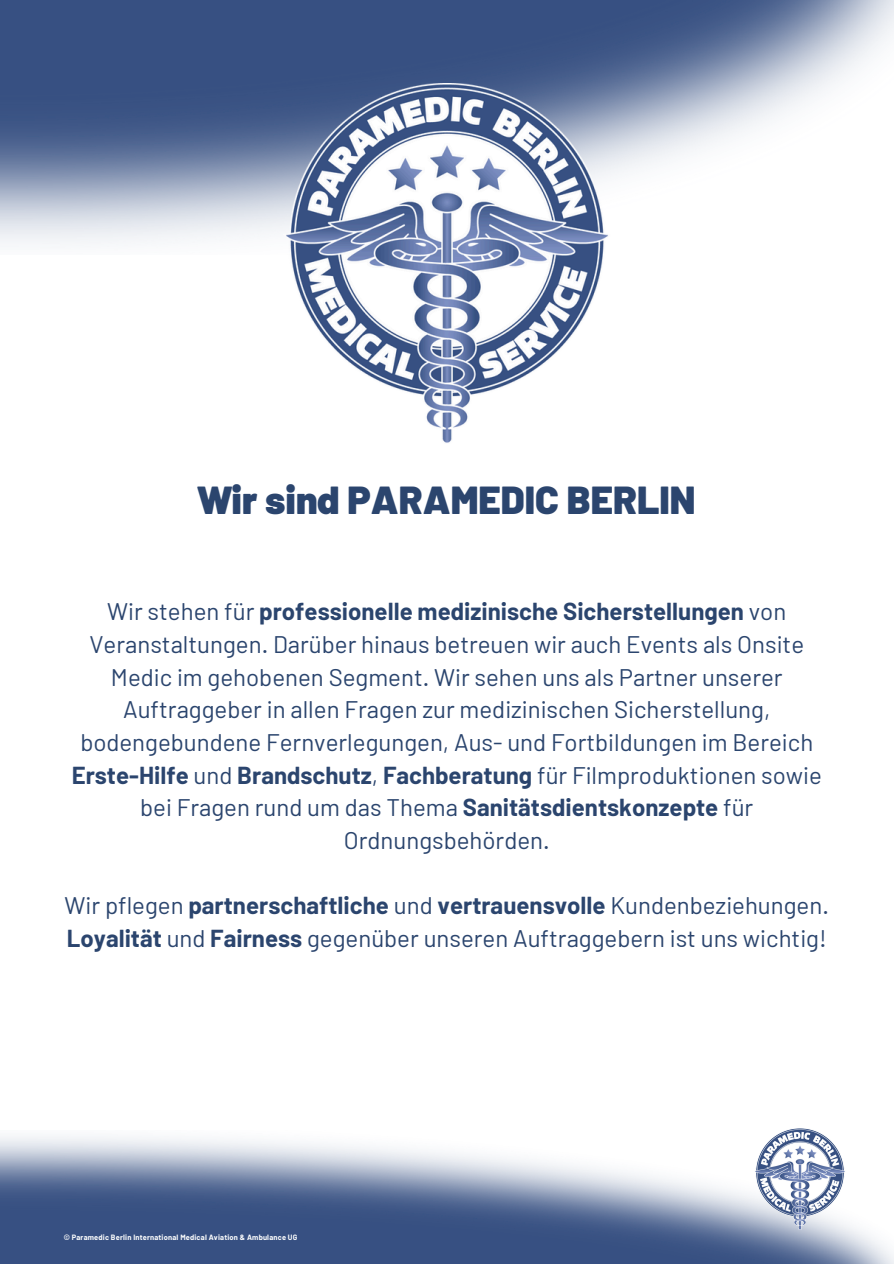
<style>
.page{position:relative;width:894px;height:1264px;background:#fff}
.page>*{position:absolute;margin:0;border:0;box-sizing:border-box;transform-origin:0 0}
.t1{font:900 39px "Barlow";color:#2b456e}
.t2{font:24px/32.7px "Barlow";color:#2b456e;text-align:center}
.t3{font:700 7.5px "Barlow";letter-spacing:.025em;color:#fdfefe}
.s1{font-weight:700}
</style>
<div class="page">
<img style="left:0;top:0;width:893px;height:244px">
<img style="left:283px;top:83px;width:327px;height:360px">
<img style="left:0;top:1136px;width:893px;height:127px">
<img style="left:754px;top:1128px;width:91px;height:101px">
<p class="t1" style="left:198px;top:474px;width:499px">Wir sind PARAMEDIC BERLIN</p>
<h1 class="t2" style="left:72px;top:594px;width:751px">Wir stehen für <span class="s1">professionelle medizinische Sicherstellungen</span> von Veranstaltungen. Darüber hinaus betreuen wir auch Events als Onsite Medic im gehobenen Segment. Wir sehen uns als Partner unserer Auftraggeber in allen Fragen zur medizinischen Sicherstellung, bodengebundene Fernverlegungen, Aus- und Fortbildungen im Bereich <span class="s1">Erste-Hilfe</span> und <span class="s1">Brandschutz</span>, <span class="s1">Fachberatung</span> für Filmproduktionen sowie bei Fragen rund um das Thema <span class="s1">Sanitätsdientskonzepte</span> für Ordnungsbehörden.</h1>
<h2 class="t2" style="left:65px;top:888px;width:765px;text-align:left">Wir pflegen <span class="s1">partnerschaftliche</span> und <span class="s1">vertrauensvolle</span> Kundenbeziehungen.<br><span class="s1">Loyalität</span> und <span class="s1">Fairness</span> gegenüber unseren Auftraggebern ist uns wichtig!</h2>
<p class="t3" style="left:64px;top:1232px;width:235px">© Paramedic Berlin International Medical Aviation &amp; Ambulance UG</p>
</div>
